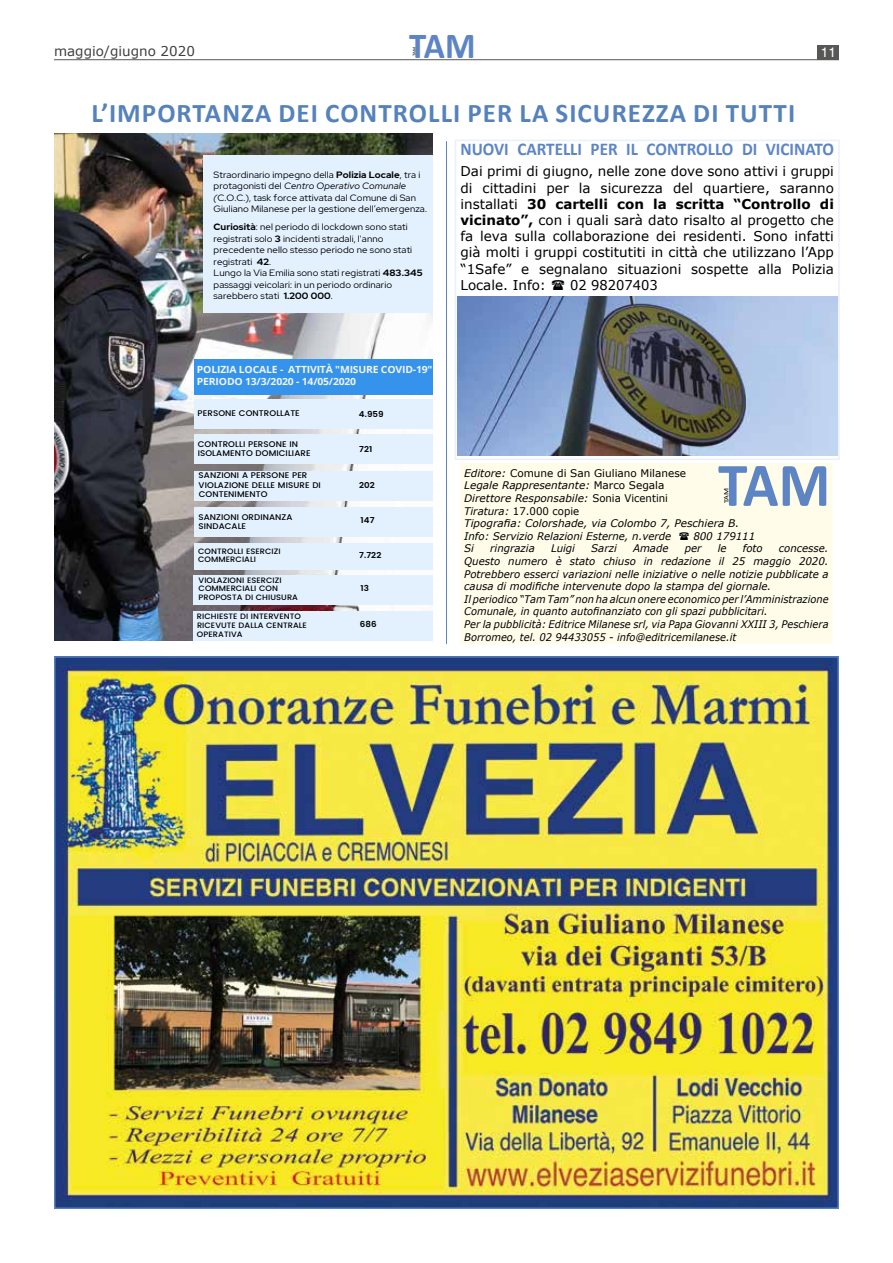
<style>
.page{position:relative;width:893px;height:1263px;background:#fff}
.page>*{position:absolute;margin:0;border:0;box-sizing:border-box;transform-origin:0 0}
.t1{font:700 62.4px "Calibri";color:#5d85c4;scale:.95 1}
.t2{font:700 36.9px "Calibri";color:#5d85c4;scale:.95 1}
.t3{font:700 27px "Calibri";letter-spacing:.04em;color:#5682bc}
.t4{font:700 18px "Calibri";color:#5d85c4;scale:.95 1}
.t5{font:13.5px/16.2px "Verdana";color:#000;text-align:justify}
.t6{font:13.5px "Verdana";color:#3f3f3e}
.t7{font:13.5px "Helvetica";color:#fff}
.t8{font:italic 10.5px/12.6px "Verdana";color:#000}
.t9{font:700 9.9px/11.6px "Open Sans";letter-spacing:-.02em;color:#f2f4f6;scale:1.05 1}
.t10{font:9.15px/11.4px "Red Hat Display";letter-spacing:.01em;color:#000;scale:1.05 1}
.t11{font:500 8.25px/9.1px "Poppins";letter-spacing:.01em;color:#000;scale:1.05 1}
.t12{font:600 8.25px "Poppins";letter-spacing:.01em;color:#000;scale:1.05 1}
.t13{font:500 7.8px/8.7px "Poppins";letter-spacing:.01em;color:#000;scale:1.05 1}
.t14{font:6.75px "Calibri";color:#000;scale:1.23 1}
.t15{font:3.9px "Calibri";color:#000;scale:1.23 1}
.s1{font-weight:700}
.s2{font-style:italic}
.s3{font-style:normal}
</style>
<div class="page">
<hr style="left:54px;top:59px;width:785px;height:1px;background:#575756">
<div style="left:818px;top:46px;width:21px;height:14px;background:#575756"></div>
<div style="left:458px;top:461px;width:376px;height:185px;background:#fffdea"></div>
<div style="left:457px;top:460px;width:379px;height:187px;border:3px solid #fff"></div>
<img style="left:57px;top:659px;width:779px;height:547px">
<img style="left:54px;top:134px;width:379px;height:506px">
<div style="left:193px;top:611px;width:240px;height:29px;background:#e3f1ff"></div>
<div style="left:194px;top:360px;width:239px;height:35px;background:#3593eb"></div>
<div style="left:194px;top:399px;width:239px;height:30px;background:#e3f1ff"></div>
<div style="left:194px;top:435px;width:239px;height:29px;background:#e3f1ff"></div>
<div style="left:194px;top:471px;width:239px;height:29px;background:#e3f1ff"></div>
<div style="left:194px;top:507px;width:239px;height:30px;background:#e3f1ff"></div>
<div style="left:194px;top:543px;width:239px;height:26px;background:#e3f1ff"></div>
<div style="left:194px;top:575px;width:239px;height:30px;background:#e3f1ff"></div>
<div style="left:204px;top:155px;width:229px;height:158px;background:#e3f1ff"></div>
<div style="left:455px;top:140px;width:385px;height:320px;border:2px solid #ebeff9"></div>
<img style="left:457px;top:296px;width:380px;height:159px">
<hr style="left:446px;top:141px;width:1px;height:503px;background:#5d85c4">
<p class="t6" style="left:54px;top:42px;width:142px">maggio/giugno 2020</p>
<h2 class="t2" style="left:409px;top:19px;width:71px">TAM</h2>
<p class="t15" style="left:412px;top:56px;width:9px;rotate:-90deg">TAM</p>
<p class="t7" style="left:821px;top:45px;width:17px">11</p>
<h3 class="t3" style="left:92px;top:94px;width:705px">L’IMPORTANZA DEI CONTROLLI PER LA SICUREZZA DI TUTTI</h3>
<h3 class="t4" style="left:460px;top:136px;width:395px">NUOVI CARTELLI PER IL CONTROLLO DI VICINATO</h3>
<p class="t5" style="left:460px;top:163px;width:375px">Dai primi di giugno, nelle zone dove sono attivi i gruppi di cittadini per la sicurezza del quartiere, saranno installati <span class="s1">30 cartelli con la scritta “Controllo di vicinato”,</span> con i quali sarà dato risalto al progetto che fa leva sulla collaborazione dei residenti. Sono infatti già molti i gruppi costitutiti in città che utilizzano l’App “1Safe” e segnalano situazioni sospette alla Polizia Locale. Info:</p>
<p class="t10" style="left:214px;top:168px;width:205px">Straordinario impegno della <span class="s1">Polizia Locale</span>, tra i protagonisti del <span class="s2">Centro Operativo Comunale (</span>C.O.C.), task force attivata dal Comune di San Giuliano Milanese per la gestione dell’emergenza.</p>
<p class="t10" style="left:214px;top:221px;width:201px"><span class="s1">Curiosità</span>: nel periodo di lockdown sono stati registrati solo <span class="s1">3</span> incidenti stradali, l'anno precedente nello stesso periodo ne sono stati registrati <span class="s1">42</span>.<br>Lungo la Via Emilia sono stati registrati <span class="s1">483.345 </span>passaggi veicolari: in un periodo ordinario sarebbero stati <span class="s1">1.200 000</span>.</p>
<p class="t5" style="left:570px;top:277px;width:89px">02 98207403</p>
<p class="t9" style="left:197px;top:364px;width:226px">POLIZIA LOCALE - ATTIVITÀ "MISURE COVID-19"<br>PERIODO 13/3/2020 - 14/05/2020</p>
<p class="t11" style="left:198px;top:409px;width:99px">PERSONE CONTROLLATE</p>
<p class="t11" style="left:198px;top:440px;width:109px">CONTROLLI PERSONE IN<br>ISOLAMENTO DOMICILIARE</p>
<p class="t11" style="left:199px;top:471px;width:118px">SANZIONI A PERSONE PER<br>VIOLAZIONE DELLE MISURE DI<br>CONTENIMENTO</p>
<p class="t11" style="left:198px;top:512px;width:91px">SANZIONI ORDINANZA<br>SINDACALE</p>
<p class="t13" style="left:198px;top:547px;width:80px">CONTROLLI ESERCIZI<br>COMMERCIALI</p>
<p class="t12" style="left:359px;top:408px;width:25px">4.959</p>
<p class="t12" style="left:359px;top:443px;width:14px">721</p>
<p class="t12" style="left:359px;top:479px;width:16px">202</p>
<p class="t12" style="left:360px;top:514px;width:15px">147</p>
<p class="t12" style="left:359px;top:549px;width:23px">7.722</p>
<p class="t13" style="left:199px;top:576px;width:96px">VIOLAZIONI ESERCIZI<br>COMMERCIALI CON<br>PROPOSTA DI CHIUSURA</p>
<p class="t13" style="left:197px;top:612px;width:106px">RICHIESTE DI INTERVENTO<br>RICEVUTE DALLA CENTRALE<br>OPERATIVA</p>
<p class="t12" style="left:360px;top:582px;width:10px">13</p>
<p class="t12" style="left:360px;top:618px;width:18px">686</p>
<h1 class="t1" style="left:718px;top:441px;width:120px">TAM</h1>
<p class="t8" style="left:464px;top:467px;width:276px">Editore: <span class="s3">Comune di San Giuliano Milanese<br></span>Legale Rappresentante: <span class="s3">Marco Segala<br></span>Direttore Responsabile: <span class="s3">Sonia Vicentini<br></span>Tiratura: <span class="s3">17.000 copie<br></span>Tipografia: Colorshade, via Colombo 7, Peschiera B.<br>Info: Servizio Relazioni Esterne, n.verde</p>
<p class="t14" style="left:722px;top:503px;width:14px;rotate:-90deg">TAM</p>
<p class="t8" style="left:693px;top:530px;width:63px">800 179111</p>
<p class="t8" style="left:464px;top:542px;width:11px">Si</p>
<p class="t8" style="left:490px;top:542px;width:46px">ringrazia</p>
<p class="t8" style="left:551px;top:542px;width:26px">Luigi</p>
<p class="t8" style="left:591px;top:542px;width:27px">Sarzi</p>
<p class="t8" style="left:633px;top:542px;width:37px">Amade</p>
<p class="t8" style="left:685px;top:542px;width:18px">per</p>
<p class="t8" style="left:718px;top:542px;width:10px">le</p>
<p class="t8" style="left:743px;top:542px;width:21px">foto</p>
<p class="t8" style="left:464px;top:542px;width:366px;text-indent:315px">concesse.<br>Questo numero è stato chiuso in redazione il 25 maggio 2020.<br>Potrebbero esserci variazioni nelle iniziative o nelle notizie pubblicate a causa di modifiche intervenute dopo la stampa del giornale.<br>Il periodico “Tam Tam” non ha alcun onere economico per l’Amministrazione Comunale, in quanto autofinanziato con gli spazi pubblicitari.<br>Per la pubblicità: Editrice Milanese srl, via Papa Giovanni XXIII 3, Peschiera Borromeo, tel. 02 94433055 - info@editricemilanese.it</p>
</div>
